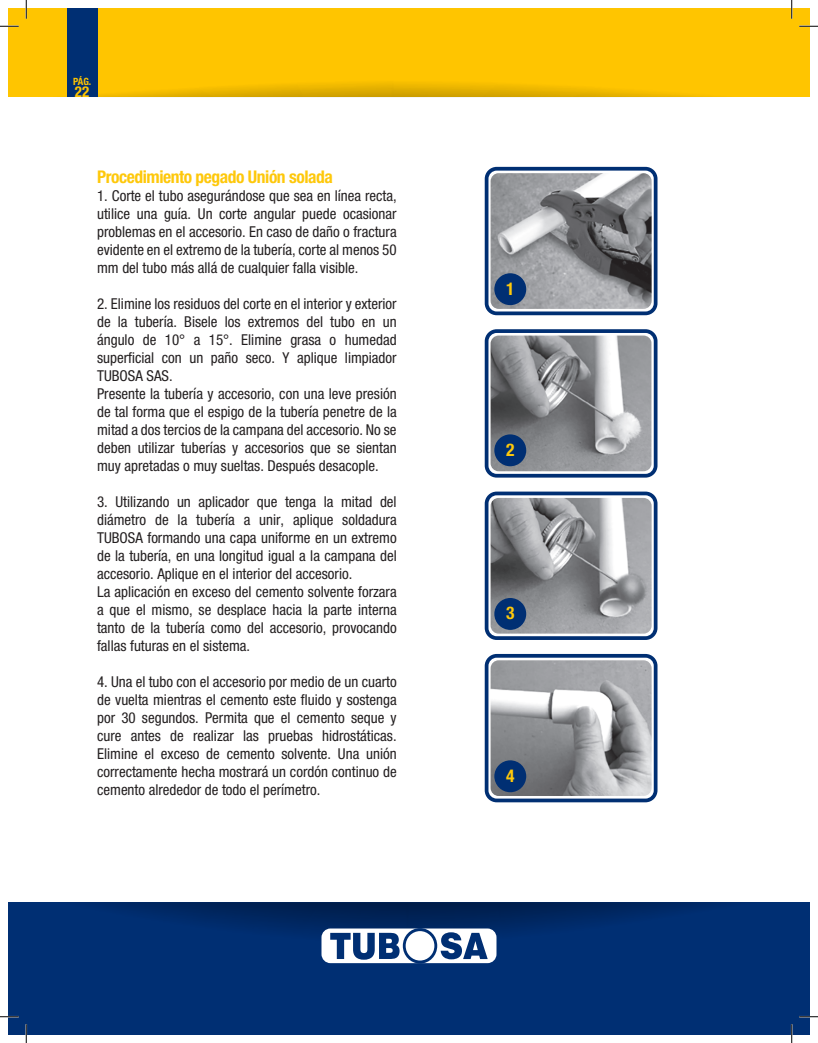
<style>
.page{position:relative;width:818px;height:1043px;background:#fff}
.page>*{position:absolute;margin:0;border:0;box-sizing:border-box;transform-origin:0 0}
.t1{font:700 condensed 17.5px "Helvetica Neue LT Std";letter-spacing:-.025em;color:#fec80b}
.t2{font:condensed 15px/18px "Helvetica Neue LT Std";color:#231f20;text-align:justify}
.t3{font:700 condensed 15px "Helvetica Neue LT Std";color:#ffc500}
.t4{font:700 condensed 10px "Helvetica Neue LT Std";color:#ffc500}
</style>
<div class="page">
<div style="left:791px;top:9px;width:18px;height:88px;background:#ffc500"></div>
<div style="left:9px;top:9px;width:782px;height:88px;background:#ffc500"></div>
<img style="left:97px;top:80px;width:602px;height:17px">
<div style="left:67px;top:9px;width:30px;height:88px;background:#002f73"></div>
<div style="left:791px;top:901px;width:18px;height:133px;background:#002f73"></div>
<div style="left:9px;top:901px;width:782px;height:133px;background:#002f73"></div>
<img style="left:104px;top:902px;width:608px;height:41px">
<div style="left:321px;top:928px;width:175px;height:35px;background:#fff;border-radius:9px"></div>
<svg style="left:330px;top:928px;width:157px;height:35px"></svg>
<div style="left:405px;top:931px;width:29px;height:29px;background:#fff;border-radius:50%"></div>
<svg style="left:484px;top:167px;width:173px;height:148px;background:#8c919a"></svg>
<svg style="left:484px;top:329px;width:173px;height:148px;background:#8e939b"></svg>
<svg style="left:484px;top:491px;width:173px;height:149px;background:#91979f"></svg>
<svg style="left:484px;top:654px;width:173px;height:148px;background:#9a9fa7"></svg>
<div style="left:494px;top:273px;width:32px;height:32px;background:#002f73;border-radius:50%"></div>
<div style="left:494px;top:434px;width:32px;height:32px;background:#002f73;border-radius:50%"></div>
<div style="left:494px;top:598px;width:32px;height:32px;background:#002f73;border-radius:50%"></div>
<div style="left:494px;top:760px;width:32px;height:32px;background:#002f73;border-radius:50%"></div>
<svg style="left:0;top:25px;width:19px;height:2px"></svg>
<svg style="left:799px;top:25px;width:19px;height:2px"></svg>
<svg style="left:0;top:1015px;width:19px;height:2px"></svg>
<svg style="left:799px;top:1015px;width:19px;height:2px"></svg>
<svg style="left:25px;top:0;width:2px;height:19px"></svg>
<svg style="left:25px;top:1024px;width:2px;height:18px"></svg>
<svg style="left:790px;top:0;width:2px;height:19px"></svg>
<svg style="left:790px;top:1024px;width:2px;height:18px"></svg>
<p class="t4" style="left:73px;top:75px;width:20px">PÁG.</p>
<p class="t3" style="left:75px;top:83px;width:16px">22</p>
<p class="t1" style="left:97px;top:166px;width:237px">Procedimiento pegado Unión solada</p>
<p class="t2" style="left:97px;top:187px;width:301px">1. Corte el tubo asegurándose que sea en línea recta, utilice una guía. Un corte angular puede ocasionar problemas en el accesorio. En caso de daño o fractura evidente en el extremo de la tubería, corte al menos 50 mm del tubo más allá de cualquier falla visible.</p>
<p class="t2" style="left:97px;top:295px;width:301px;text-align:left">2. Elimine los residuos del corte en el interior y exterior de la tubería. Bisele los extremos del tubo en un ángulo de 10° a 15°. Elimine grasa o humedad superficial con un paño seco. Y aplique limpiador TUBOSA SAS.<br>Presente la tubería y accesorio, con una leve presión de tal forma que el espigo de la tubería penetre de la mitad a dos tercios de la campana del accesorio. No se deben utilizar tuberías y accesorios que se sientan muy apretadas o muy sueltas. Después desacople.</p>
<p class="t2" style="left:97px;top:493px;width:301px;text-align:left">3. Utilizando un aplicador que tenga la mitad del diámetro de la tubería a unir, aplique soldadura TUBOSA formando una capa uniforme en un extremo de la tubería, en una longitud igual a la campana del accesorio. Aplique en el interior del accesorio.<br>La aplicación en exceso del cemento solvente forzara a que el mismo, se desplace hacia la parte interna tanto de la tubería como del accesorio, provocando fallas futuras en el sistema.</p>
<p class="t2" style="left:97px;top:673px;width:301px">4. Una el tubo con el accesorio por medio de un cuarto de vuelta mientras el cemento este fluido y sostenga por 30 segundos. Permita que el cemento seque y cure antes de realizar las pruebas hidrostáticas.<br>Elimine el exceso de cemento solvente. Una unión correctamente hecha mostrará un cordón continuo de cemento alrededor de todo el perímetro.</p>
<p class="t1" style="left:506px;top:278px;width:10px">1</p>
<p class="t1" style="left:506px;top:439px;width:10px">2</p>
<p class="t1" style="left:506px;top:602px;width:10px">3</p>
<p class="t1" style="left:506px;top:764px;width:10px">4</p>
</div>
